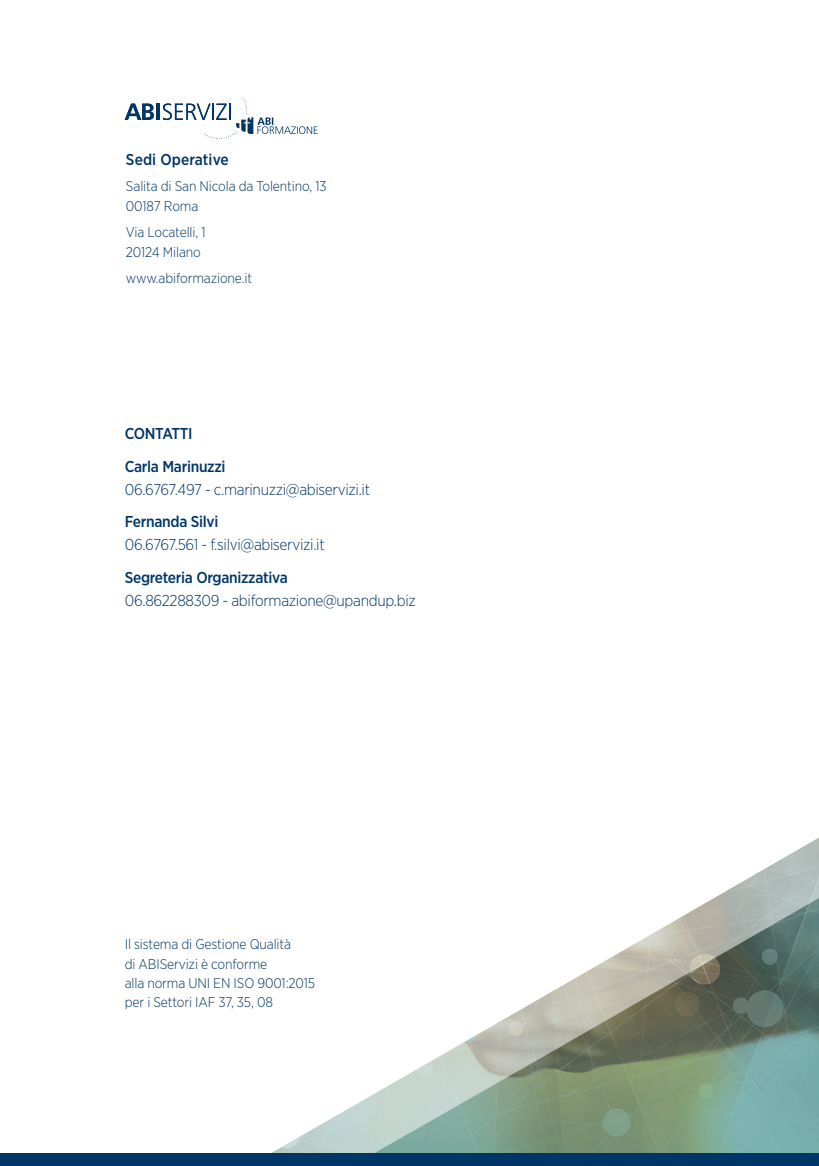
<style>
.page{position:relative;width:819px;height:1166px;background:#fff}
.page>*{position:absolute;margin:0;border:0;box-sizing:border-box;transform-origin:0 0}
.t1{font:300 15.75px "Gotham Narrow";letter-spacing:-.02em;color:#003667}
.t2{font:500 15.75px "Gotham Narrow";letter-spacing:-.02em;color:#003667}
.t3{font:500 15.75px "Gotham Narrow";letter-spacing:.005em;color:#003667}
.t4{font:300 14px/19.2px "Gotham Narrow";letter-spacing:-.01em;color:#003667}
</style>
<div class="page">
<svg style="left:271px;top:837px;width:548px;height:316px"></svg>
<div style="left:0;top:1153px;width:819px;height:13px;background:#003667"></div>
<svg style="left:125px;top:99px;width:192px;height:40px"></svg>
<p class="t3" style="left:126px;top:150px;width:104px">Sedi Operative</p>
<p class="t4" style="left:126px;top:177px;width:202px">Salita di San Nicola da Tolentino, 13</p>
<p class="t4" style="left:126px;top:196px;width:74px">00187 Roma</p>
<p class="t4" style="left:126px;top:222px;width:81px">Via Locatelli, 1</p>
<p class="t4" style="left:126px;top:242px;width:76px">20124 Milano</p>
<p class="t4" style="left:126px;top:268px;width:128px">www.abiformazione.it</p>
<p class="t2" style="left:125px;top:424px;width:69px">CONTATTI</p>
<p class="t2" style="left:125px;top:456px;width:102px">Carla Marinuzzi</p>
<p class="t1" style="left:125px;top:479px;width:247px">06.6767.497 - c.marinuzzi@abiservizi.it</p>
<p class="t2" style="left:125px;top:512px;width:95px">Fernanda Silvi</p>
<p class="t1" style="left:125px;top:535px;width:201px">06.6767.561 - f.silvi@abiservizi.it</p>
<p class="t2" style="left:125px;top:567px;width:164px">Segreteria Organizzativa</p>
<p class="t1" style="left:125px;top:590px;width:293px">06.862288309 - abiformazione@upandup.biz</p>
<p class="t4" style="left:125px;top:934px;width:192px">Il sistema di Gestione Qualità<br>di ABIServizi è conforme<br>alla norma UNI EN ISO 9001:2015 per i Settori IAF 37, 35, 08</p>
</div>
